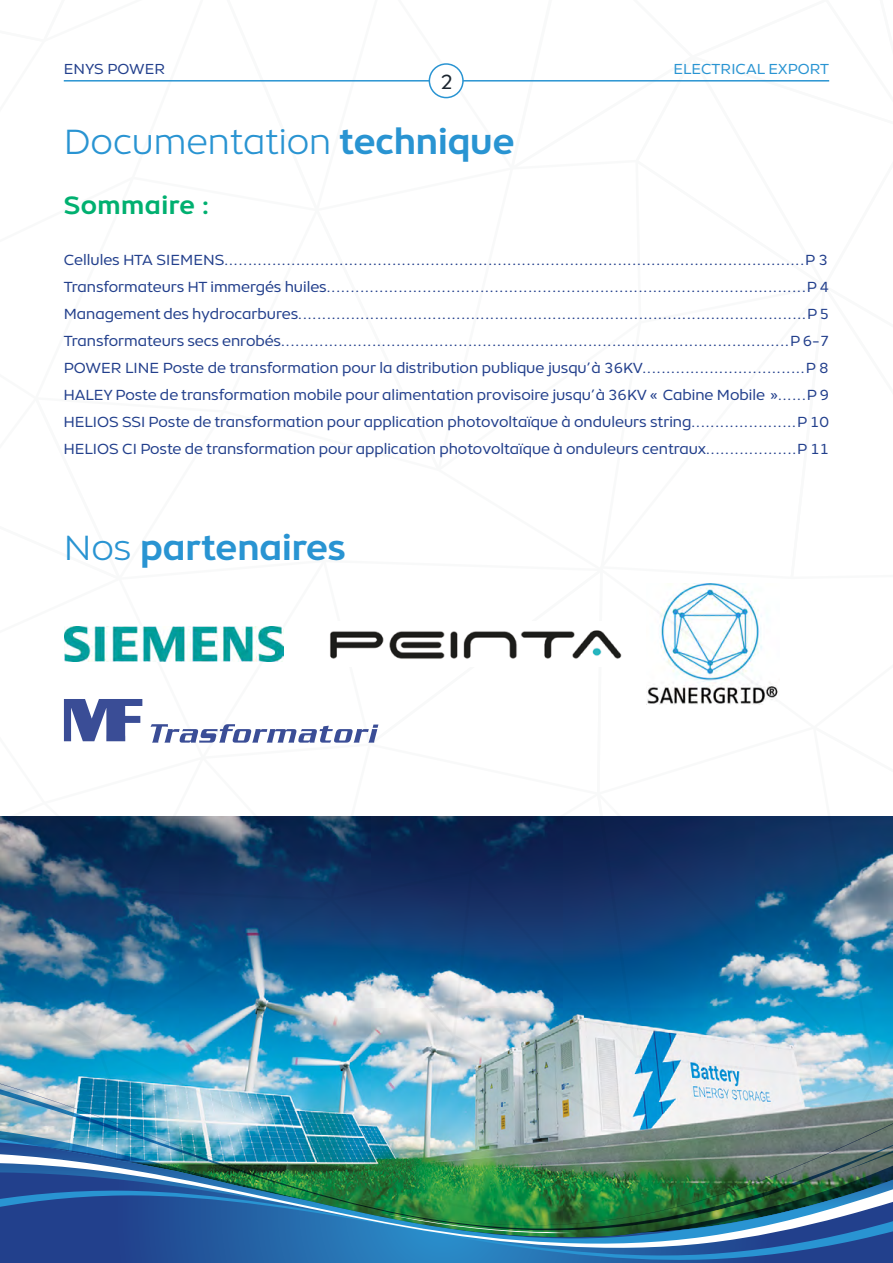
<style>
.page{position:relative;width:893px;height:1263px;background:#fff}
.page>*{position:absolute;margin:0;border:0;box-sizing:border-box;transform-origin:0 0}
.t1{font:300 36px "Object";color:#2994d2}
.t2{font:700 36px "Object";color:#2994d2}
.t3{font:700 25.5px "Object";letter-spacing:.02em;color:#00b070}
.t4{font:21px "Object";color:#1c2630}
.t5{font:15px/27px "Object";color:#223f8c;text-align:justify}
.t6{font:14.85px "Object";letter-spacing:.005em;color:#2994d2}
.t7{font:14.85px "Object";color:#223f8c}
.s1{font-weight:700}
.s2{font-weight:300}
</style>
<div class="page">
<img style="left:0;top:63px;width:893px;height:1200px">
<p class="t7" style="left:64px;top:58px;width:103px">ENYS POWER</p>
<h3 class="t4" style="left:440px;top:65px;width:14px">2</h3>
<p class="t6" style="left:673px;top:58px;width:157px">ELECTRICAL EXPORT</p>
<h1 class="t1" style="left:64px;top:114px;width:452px">Documentation <span class="s1">technique</span></h1>
<h2 class="t3" style="left:64px;top:185px;width:148px">Sommaire :</h2>
<p class="t5" style="left:64px;top:245px;width:767px">Cellules HTA SIEMENS.........................................................................................................................P 3<br>Transformateurs HT immergés huiles....................................................................................................P 4<br>Management des hydrocarbures..........................................................................................................P 5<br>Transformateurs secs enrobés..........................................................................................................P 6-7<br>POWER LINE Poste de transformation pour la distribution publique jusqu’à 36KV..................................P 8<br>HALEY Poste de transformation mobile pour alimentation provisoire jusqu’à 36KV « Cabine Mobile »......P 9<br>HELIOS SSI Poste de transformation pour application photovoltaïque à onduleurs string......................P 10<br>HELIOS CI Poste de transformation pour application photovoltaïque à onduleurs centraux...................P 11</p>
<h1 class="t2" style="left:64px;top:519px;width:284px"><span class="s2">Nos</span> partenaires</h1>
</div>
